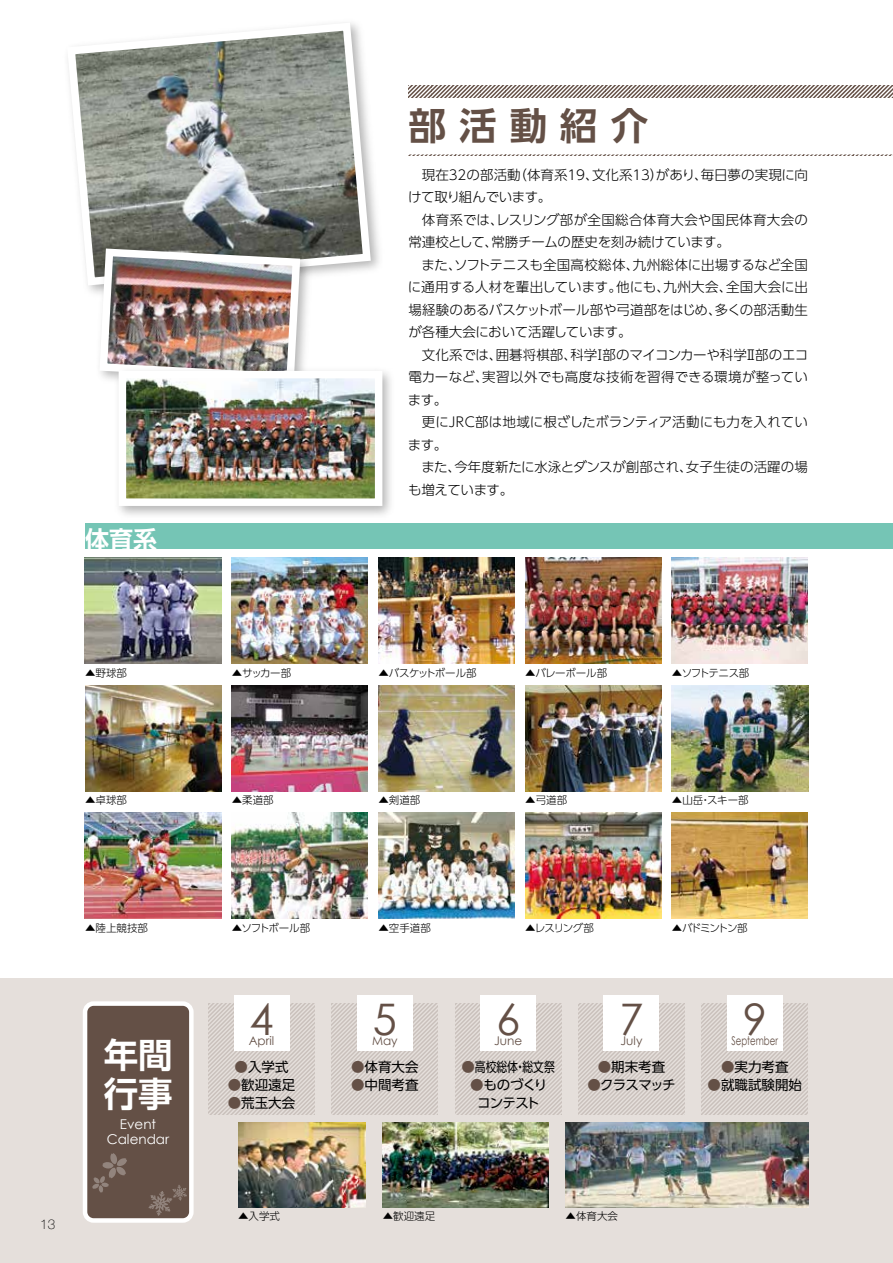
<style>
.page{position:relative;width:893px;height:1263px;background:#fff}
.page>*{position:absolute;margin:0;border:0;box-sizing:border-box;transform-origin:0 0}
.t1{font:43.5px "Century Gothic";color:#645046}
.t2{font:700 37.5px "UD Shin Go Pro De";letter-spacing:.35em;color:#645046}
.t3{font:700 34.5px/39px "UD Shin Go Pro De";color:#fff}
.t4{font:700 24.45px "UD Shin Go Pro De";color:#fff}
.t5{font:300 13.5px/22.5px "UD Shin Go Pro";letter-spacing:-.005em;color:#000}
.t6{font:13.5px "UD Shin Go Pro";color:#000}
.t7{font:13.5px/15px "Century Gothic";color:#fff;text-align:center}
.t8{font:13.5px/18px "UD Shin Go Pro";letter-spacing:-.06em;color:#000;text-align:center}
.t9{font:13.5px "UD Shin Go Pro";color:#000;scale:.8 1}
.t10{font:100 13.5px "Helvetica Neue";color:#000}
.t11{font:12px "Century Gothic";color:#645046}
.t12{font:12px "Century Gothic";color:#645046;scale:.72 1}
.t13{font:300 10.5px "UD Shin Go Pro";letter-spacing:-.005em;color:#000}
.t14{font:300 10.5px "UD Shin Go Pro";letter-spacing:-.035em;color:#000}
.t15{font:300 10.5px "UD Shin Go Pro";letter-spacing:-.07em;color:#000}
.t16{font:300 10.5px "UD Shin Go Pro";letter-spacing:-.055em;color:#000}
.t17{font:300 10.5px "UD Shin Go Pro";letter-spacing:-.12em;color:#000}
.s1{color:#645046}
</style>
<div class="page">
<div style="left:0;top:978px;width:893px;height:285px;background:#e5dfdb"></div>
<svg style="left:68px;top:23px;width:301px;height:112px"></svg>
<svg style="left:208px;top:1003px;width:107px;height:111px"></svg>
<svg style="left:332px;top:1003px;width:106px;height:111px"></svg>
<svg style="left:455px;top:1003px;width:106px;height:111px"></svg>
<svg style="left:578px;top:1003px;width:107px;height:111px"></svg>
<svg style="left:702px;top:1003px;width:106px;height:111px"></svg>
<img style="left:238px;top:1122px;width:128px;height:86px">
<img style="left:565px;top:1123px;width:243px;height:85px">
<img style="left:383px;top:1123px;width:165px;height:85px">
<img style="left:85px;top:557px;width:136px;height:107px">
<img style="left:232px;top:557px;width:136px;height:107px">
<img style="left:378px;top:557px;width:136px;height:107px">
<img style="left:525px;top:557px;width:136px;height:107px">
<img style="left:85px;top:685px;width:136px;height:106px">
<img style="left:232px;top:685px;width:136px;height:106px">
<img style="left:378px;top:685px;width:136px;height:106px">
<img style="left:525px;top:685px;width:136px;height:106px">
<img style="left:672px;top:685px;width:136px;height:106px">
<img style="left:85px;top:812px;width:136px;height:107px">
<img style="left:232px;top:813px;width:136px;height:106px">
<img style="left:378px;top:813px;width:136px;height:106px">
<img style="left:525px;top:813px;width:136px;height:106px">
<img style="left:672px;top:813px;width:136px;height:106px">
<img style="left:74px;top:135px;width:305px;height:204px">
<img style="left:96px;top:245px;width:208px;height:134px">
<img style="left:110px;top:339px;width:281px;height:176px">
<img style="left:128px;top:380px;width:245px;height:117px">
<div style="left:119px;top:371px;width:263px;height:135px;border:8px solid #fff"></div>
<img style="left:672px;top:557px;width:136px;height:107px">
<div style="left:85px;top:1003px;width:106px;height:217px;background:#645046;border-radius:9px"></div>
<div style="left:83px;top:1001px;width:111px;height:222px;border:4px solid #fff;border-radius:9px"></div>
<div style="left:234px;top:995px;width:55px;height:55px;background:#fff"></div>
<div style="left:357px;top:995px;width:55px;height:55px;background:#fff"></div>
<div style="left:480px;top:995px;width:56px;height:55px;background:#fff"></div>
<div style="left:604px;top:995px;width:55px;height:55px;background:#fff"></div>
<div style="left:727px;top:995px;width:55px;height:55px;background:#fff"></div>
<svg style="left:92px;top:1153px;width:35px;height:40px"></svg>
<svg style="left:148px;top:1185px;width:39px;height:31px"></svg>
<div style="left:85px;top:523px;width:808px;height:26px;background:#75c5b5"></div>
<svg style="left:408px;top:85px;width:485px;height:13px"></svg>
<hr style="left:408px;top:154px;width:485px;height:2px;background:#bfbfbf">
<h2 class="t2" style="left:408px;top:95px;width:241px">部活動紹介</h2>
<h3 class="t4" style="left:85px;top:520px;width:74px">体育系</h3>
<p class="t5" style="left:408px;top:163px;width:401px;text-indent:14px">現在３2の部活動（体育系１9、文化系１３）があり、毎日夢の実現に向けて取り組んでいます。</p>
<p class="t5" style="left:408px;top:208px;width:401px;text-indent:14px">体育系では、レスリング部が全国総合体育大会や国民体育大会の常連校として、常勝チームの歴史を刻み続けています。</p>
<p class="t5" style="left:408px;top:253px;width:401px;text-align:justify;text-indent:14px">また、ソフトテニスも全国高校総体、九州総体に出場するなど全国に通用する人材を輩出しています。他にも、九州大会、全国大会に出場経験のあるバスケットボール部や弓道部をはじめ、多くの部活動生が各種大会において活躍しています。</p>
<p class="t5" style="left:408px;top:343px;width:402px;text-align:justify;text-indent:14px">文化系では、囲碁将棋部、科学Ⅰ部のマイコンカーや科学Ⅱ部のエコ電カーなど、実習以外でも高度な技術を習得できる環境が整っています。</p>
<p class="t5" style="left:408px;top:411px;width:402px;text-indent:14px">更にJRC部は地域に根ざしたボランティア活動にも力を入れています。</p>
<p class="t5" style="left:408px;top:456px;width:401px;text-indent:13px">また、今年度新たに水泳とダンスが創部され、女子生徒の活躍の場も増えています。</p>
<p class="t13" style="left:85px;top:664px;width:43px">▲野球部</p>
<p class="t13" style="left:232px;top:664px;width:61px">▲サッカー部</p>
<p class="t14" style="left:378px;top:664px;width:100px">▲バスケットボール部</p>
<p class="t13" style="left:525px;top:664px;width:84px">▲バレーボール部</p>
<p class="t15" style="left:672px;top:664px;width:79px">▲ソフトテニス部</p>
<p class="t13" style="left:85px;top:792px;width:44px">▲卓球部</p>
<p class="t13" style="left:232px;top:792px;width:43px">▲柔道部</p>
<p class="t13" style="left:378px;top:792px;width:43px">▲剣道部</p>
<p class="t13" style="left:525px;top:792px;width:43px">▲弓道部</p>
<p class="t13" style="left:672px;top:792px;width:78px">▲山岳・スキー部</p>
<p class="t10" style="left:40px;top:1214px;width:17px">13</p>
<p class="t13" style="left:85px;top:919px;width:64px">▲陸上競技部</p>
<p class="t16" style="left:232px;top:919px;width:80px">▲ソフトボール部</p>
<p class="t13" style="left:378px;top:919px;width:54px">▲空手道部</p>
<p class="t13" style="left:525px;top:919px;width:70px">▲レスリング部</p>
<p class="t17" style="left:672px;top:919px;width:77px">▲バドミントン部</p>
<h1 class="t1" style="left:249px;top:992px;width:26px">4</h1>
<h3 class="t3" style="left:104px;top:1035px;width:70px">年間行事</h3>
<p class="t11" style="left:249px;top:1034px;width:27px">April</p>
<p class="t6" style="left:234px;top:1055px;width:55px"><span class="s1">●</span>入学式</p>
<p class="t6" style="left:228px;top:1073px;width:69px"><span class="s1">●</span>歓迎遠足</p>
<p class="t6" style="left:228px;top:1091px;width:69px"><span class="s1">●</span>荒玉大会</p>
<h1 class="t1" style="left:373px;top:992px;width:26px">5</h1>
<p class="t11" style="left:372px;top:1034px;width:27px">May</p>
<h1 class="t1" style="left:496px;top:992px;width:26px">6</h1>
<p class="t11" style="left:494px;top:1034px;width:30px">June</p>
<h1 class="t1" style="left:619px;top:992px;width:26px">7</h1>
<p class="t11" style="left:620px;top:1034px;width:23px">July</p>
<h1 class="t1" style="left:743px;top:992px;width:26px">9</h1>
<p class="t12" style="left:731px;top:1034px;width:66px">September</p>
<p class="t6" style="left:351px;top:1055px;width:69px"><span class="s1">●</span>体育大会</p>
<p class="t6" style="left:351px;top:1073px;width:69px"><span class="s1">●</span>中間考査</p>
<p class="t9" style="left:461px;top:1055px;width:118px"><span class="s1">●</span>高校総体・総文祭</p>
<p class="t8" style="left:470px;top:1075px;width:79px"><span class="s1">●</span>ものづくりコンテスト</p>
<p class="t6" style="left:598px;top:1055px;width:69px"><span class="s1">●</span>期末考査</p>
<p class="t6" style="left:588px;top:1073px;width:90px"><span class="s1">●</span>クラスマッチ</p>
<p class="t6" style="left:721px;top:1055px;width:69px"><span class="s1">●</span>実力考査</p>
<p class="t6" style="left:707px;top:1073px;width:96px"><span class="s1">●</span>就職試験開始</p>
<p class="t7" style="left:107px;top:1116px;width:64px">Event<br>Calendar</p>
<p class="t13" style="left:238px;top:1208px;width:43px">▲入学式</p>
<p class="t13" style="left:383px;top:1208px;width:54px">▲歓迎遠足</p>
<p class="t13" style="left:566px;top:1208px;width:54px">▲体育大会</p>
</div>
